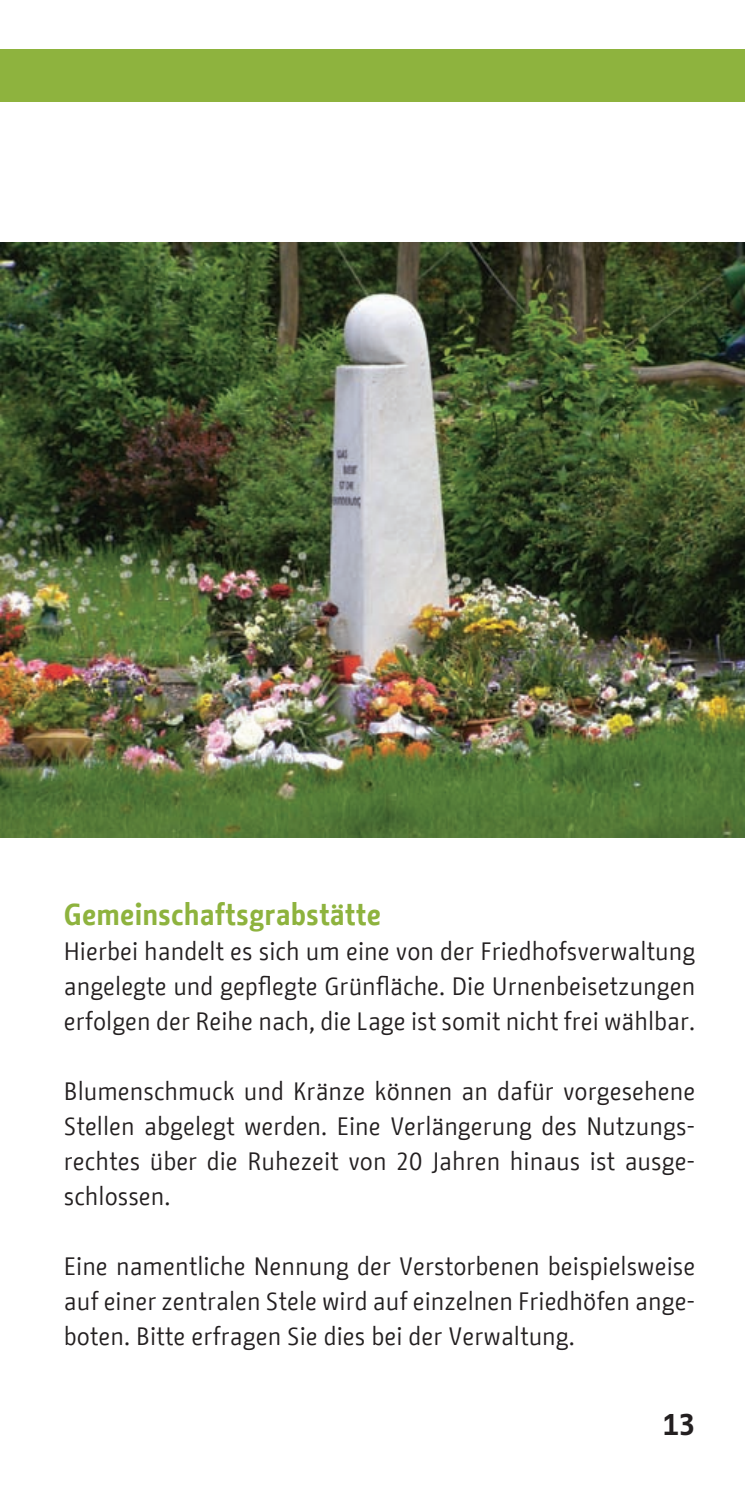
<style>
.page{position:relative;width:745px;height:1489px;background:#fff}
.page>*{position:absolute;margin:0;border:0;box-sizing:border-box;transform-origin:0 0}
.t1{font:700 30px "BMF Change";color:#8eb33e}
.t2{font:700 30px "BMF Change Letter";color:#231f20}
.t3{font:25px/35px "BMF Change";color:#231f20;text-align:justify}
</style>
<div class="page">
<div style="left:0;top:50px;width:744px;height:52px;background:#8eb33e"></div>
<img style="left:0;top:242px;width:744px;height:595px">
<p class="t1" style="left:64px;top:893px;width:318px">Gemeinschaftsgrabstätte</p>
<p class="t3" style="left:64px;top:933px;width:632px">Hierbei handelt es sich um eine von der Friedhofsverwaltung angelegte und gepflegte Grünfläche. Die Urnenbeisetzungen erfolgen der Reihe nach, die Lage ist somit nicht frei wählbar.</p>
<p class="t3" style="left:64px;top:1073px;width:632px">Blumenschmuck und Kränze können an dafür vorgesehene Stellen abgelegt werden. Eine Verlängerung des Nutzungs&shy;rechtes über die Ruhezeit von 20 Jahren hinaus ist ausge&shy;schlossen.</p>
<p class="t3" style="left:64px;top:1248px;width:632px">Eine namentliche Nennung der Verstorbenen beispielsweise auf einer zentralen Stele wird auf einzelnen Friedhöfen ange&shy;boten. Bitte erfragen Sie dies bei der Verwaltung.</p>
<p class="t2" style="left:661px;top:1403px;width:35px">13</p>
</div>
